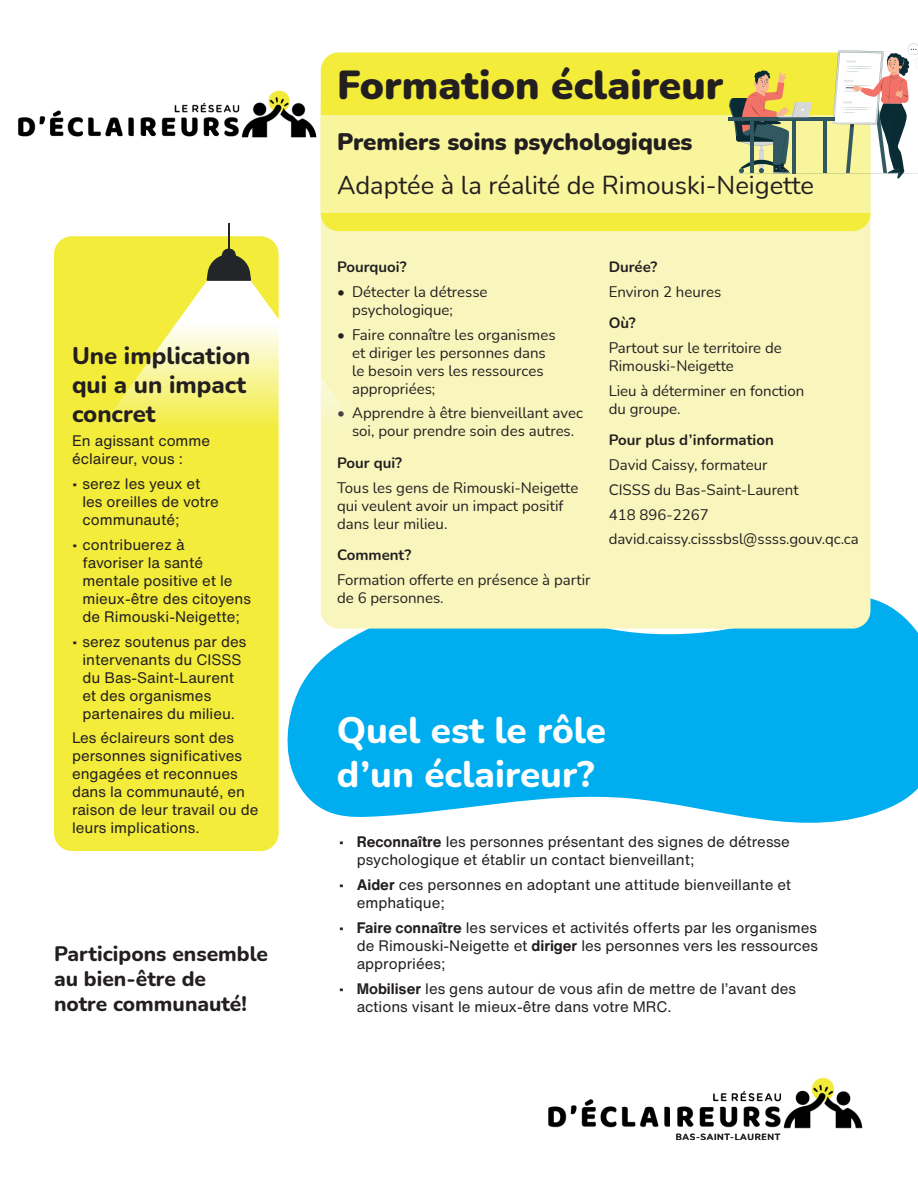
<style>
.page{position:relative;width:918px;height:1188px;background:#fff}
.page>*{position:absolute;margin:0;border:0;box-sizing:border-box;transform-origin:0 0}
.t1{font:900 40.5px "Nunito";color:#231f20}
.t2{font:800 36.9px/44.4px "Nunito";color:#fff}
.t3{font:25.5px "Nunito";color:#231f20}
.t4{font:800 24px/28.8px "Nunito";color:#231f20}
.t5{font:900 24px "Nunito";color:#231f20}
.t6{font:800 21px/25.2px "Nunito";color:#231f20}
.t7{font:15px/18px "Helvetica Now Text";color:#231f20}
.t8{font:15px/18px "Nunito";color:#231f20}
.t9{font:700 15px "Nunito";color:#231f20}
.t10{font:700 8.85px "Nunito";letter-spacing:.075em;color:#231f20}
.s1{font-weight:700}
</style>
<div class="page">
<svg style="left:287px;top:593px;width:631px;height:230px;background:#1db7f0"></svg>
<div style="left:321px;top:87px;width:549px;height:542px;background:#f8f6bd;border-radius:18px"></div>
<div style="left:321px;top:52px;width:549px;height:179px;background:#f3ec3a;border-radius:18px"></div>
<div style="left:321px;top:115px;width:574px;height:97px;background:#f8f59c"></div>
<svg style="left:727px;top:43px;width:191px;height:135px"></svg>
<img style="left:548px;top:1077px;width:315px;height:52px">
<div style="left:54px;top:236px;width:225px;height:615px;background:#f3ec3a;border-radius:18px"></div>
<svg style="left:104px;top:249px;width:241px;height:187px"></svg>
<hr style="left:228px;top:224px;width:2px;height:37px;background:#222629">
<img style="left:18px;top:90px;width:299px;height:48px">
<h3 class="t4" style="left:72px;top:340px;width:180px">Une implication qui a un impact concret</h3>
<p class="t7" style="left:72px;top:432px;width:140px">En agissant comme éclaireur, vous :</p>
<p class="t7" style="left:82px;top:475px;width:138px;text-indent:-10px">• serez les yeux et les oreilles de votre communauté;</p>
<p class="t7" style="left:82px;top:535px;width:170px;text-indent:-10px">• contribuerez à<br>favoriser la santé mentale positive et le mieux-être des citoyens de Rimouski-Neigette;</p>
<p class="t7" style="left:82px;top:632px;width:165px;text-indent:-10px">• serez soutenus par des intervenants du CISSS du Bas-Saint-Laurent et des organismes partenaires du milieu.</p>
<p class="t7" style="left:72px;top:729px;width:188px">Les éclaireurs sont des personnes significatives engagées et reconnues dans la communauté, en raison de leur travail ou de leurs implications.</p>
<h3 class="t6" style="left:54px;top:940px;width:216px">Participons ensemble au bien-être de<br>notre communauté!</h3>
<h1 class="t1" style="left:337px;top:56px;width:388px">Formation éclaireur</h1>
<h3 class="t5" style="left:337px;top:124px;width:357px">Premiers soins psychologiques</h3>
<h3 class="t3" style="left:337px;top:167px;width:479px">Adaptée à la réalité de Rimouski-Neigette</h3>
<p class="t9" style="left:337px;top:256px;width:71px">Pourquoi?</p>
<p class="t8" style="left:352px;top:282px;width:137px;text-indent:-15px">• Détecter la détresse psychologique;</p>
<p class="t8" style="left:352px;top:325px;width:205px;text-indent:-15px">• Faire connaître les organismes et diriger les personnes dans le besoin vers les ressources appropriées;</p>
<p class="t8" style="left:337px;top:404px;width:247px;text-align:center">• Apprendre à être bienveillant avec soi, pour prendre soin des autres.</p>
<p class="t9" style="left:337px;top:452px;width:67px">Pour qui?</p>
<p class="t8" style="left:337px;top:478px;width:243px">Tous les gens de Rimouski-Neigette qui veulent avoir un impact positif dans leur milieu.</p>
<p class="t9" style="left:337px;top:544px;width:76px">Comment?</p>
<p class="t8" style="left:337px;top:570px;width:255px">Formation offerte en présence à partir de 6 personnes.</p>
<p class="t9" style="left:609px;top:256px;width:50px">Durée?</p>
<p class="t8" style="left:609px;top:282px;width:114px">Environ 2 heures</p>
<p class="t9" style="left:609px;top:313px;width:29px">Où?</p>
<p class="t8" style="left:609px;top:338px;width:175px">Partout sur le territoire de<br>Rimouski-Neigette</p>
<p class="t8" style="left:609px;top:381px;width:197px">Lieu à déterminer en fonction du groupe.</p>
<p class="t9" style="left:609px;top:430px;width:167px">Pour plus d’information</p>
<p class="t8" style="left:609px;top:452px;width:252px;line-height:24.8px">David Caissy, formateur<br>CISSS du Bas-Saint-Laurent<br>418 896-2267 david.caissy.cisssbsl@ssss.gouv.qc.ca</p>
<h2 class="t2" style="left:337px;top:706px;width:271px">Quel est le rôle d’un éclaireur?</h2>
<p class="t7" style="left:357px;top:833px;width:435px;text-indent:-18px">• <span class="s1">Reconnaître</span> les personnes présentant des signes de détresse psychologique et établir un contact bienveillant;</p>
<p class="t7" style="left:357px;top:876px;width:436px;text-indent:-18px">• <span class="s1">Aider</span> ces personnes en adoptant une attitude bienveillante et emphatique;</p>
<p class="t7" style="left:357px;top:918px;width:463px;text-align:justify;text-indent:-18px">• <span class="s1">Faire connaître</span> les services et activités offerts par les organismes de Rimouski-Neigette et <span class="s1">diriger</span> les personnes vers les ressources appropriées;</p>
<p class="t7" style="left:357px;top:979px;width:441px;text-indent:-18px">• <span class="s1">Mobiliser</span> les gens autour de vous afin de mettre de l’avant des actions visant le mieux-être dans votre MRC.</p>
<p class="t10" style="left:676px;top:1131px;width:106px">BAS-SAINT-LAURENT</p>
</div>
